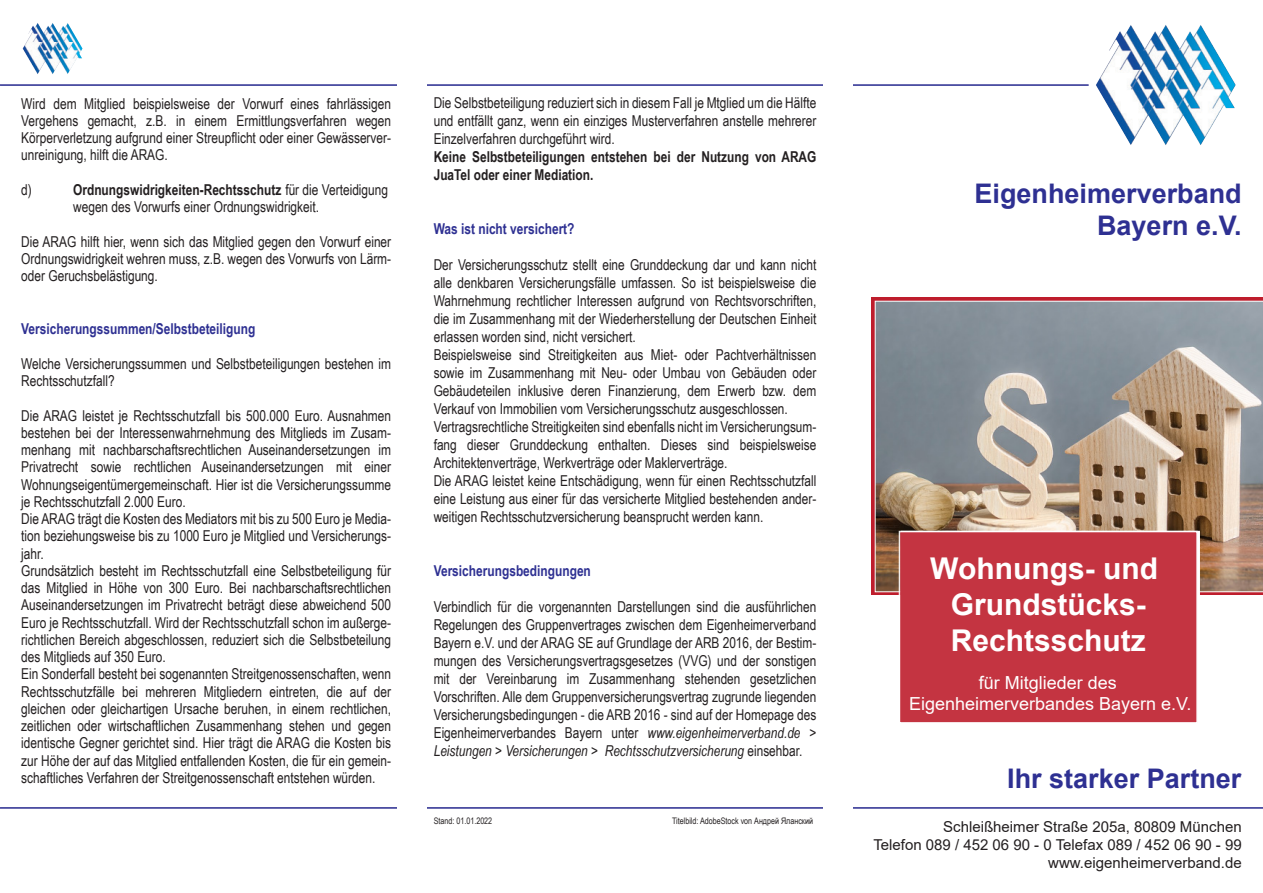
<style>
.page{position:relative;width:1263px;height:893px;background:#fff}
.page>*{position:absolute;margin:0;border:0;box-sizing:border-box;transform-origin:0 0}
.t1{font:700 30px/36px "Arial";color:#fff;text-align:center}
.t2{font:700 27px/32.4px "Arial";color:#2e3092;text-align:right}
.t3{font:18px/21.6px "Arial";color:#fff;text-align:center}
.t4{font:15px/17.2px "Arial Narrow";color:#231f20;text-align:justify}
.t5{font:15px/18px "Arial";color:#231f20;text-align:right}
.t6{font:700 15px "Arial Narrow";color:#2e3092}
.t7{font:700 15px/18px "Arial Narrow";color:#231f20}
.t8{font:9px "Arial Narrow";color:#231f20}
.s1{font-weight:700}
.s2{font-style:italic}
</style>
<div class="page">
<hr style="left:0;top:84px;width:1089px;height:2px;background:#2e3092">
<img style="left:1096px;top:25px;width:140px;height:120px">
<hr style="left:0;top:807px;width:1263px;height:2px;background:#2e3092">
<div style="left:398px;top:0;width:29px;height:893px;background:#fff"></div>
<div style="left:823px;top:0;width:30px;height:893px;background:#fff"></div>
<img style="left:23px;top:23px;width:59px;height:51px">
<svg style="left:875px;top:301px;width:388px;height:291px;background:#9f9790"></svg>
<div style="left:899px;top:531px;width:299px;height:193px;background:#c43441;border:2px solid #fff"></div>
<p class="t4" style="left:21px;top:94px;width:371px">Wird dem Mitglied beispielsweise der Vorwurf eines fahrlässigen Vergehens gemacht, z.B. in einem Ermittlungsverfahren wegen Körperverletzung aufgrund einer Streupflicht oder einer Gewässerver&shy;unreinigung, hilft die ARAG.</p>
<p class="t4" style="left:21px;top:180px;width:12px">d)</p>
<p class="t4" style="left:73px;top:180px;width:317px"><span class="s1">Ordnungswidrigkeiten-Rechtsschutz</span> für die Verteidigung wegen des Vorwurfs einer Ordnungswidrigkeit.</p>
<p class="t4" style="left:21px;top:232px;width:371px">Die ARAG hilft hier, wenn sich das Mitglied gegen den Vorwurf einer Ordnungswidrigkeit wehren muss, z.B. wegen des Vorwurfs von Lärm&shy;oder Geruchsbelästigung.</p>
<p class="t6" style="left:21px;top:317px;width:236px">Versicherungssummen/Selbstbeteiligung</p>
<p class="t4" style="left:21px;top:354px;width:371px">Welche Versicherungssummen und Selbstbeteiligungen bestehen im<br>Rechtsschutzfall?</p>
<p class="t4" style="left:21px;top:406px;width:371px;text-align:left">Die ARAG leistet je Rechtsschutzfall bis 500.000 Euro. Ausnahmen bestehen bei der Interessenwahrnehmung des Mitglieds im Zusam&shy;menhang mit nachbarschaftsrechtlichen Auseinandersetzungen im Privatrecht sowie rechtlichen Auseinandersetzungen mit einer Wohnungseigentümergemeinschaft. Hier ist die Versicherungssumme je Rechtsschutzfall 2.000 Euro.<br>Die ARAG trägt die Kosten des Mediators mit bis zu 500 Euro je Media&shy;tion beziehungsweise bis zu 1000 Euro je Mitglied und Versicherungs&shy;jahr.<br>Grundsätzlich besteht im Rechtsschutzfall eine Selbstbeteiligung für das Mitglied in Höhe von 300 Euro. Bei nachbarschaftsrechtlichen Auseinandersetzungen im Privatrecht beträgt diese abweichend 500<br>Euro je Rechtsschutzfall. Wird der Rechtsschutzfall schon im außerge&shy;richtlichen Bereich abgeschlossen, reduziert sich die Selbstbeteilung des Mitglieds auf 350 Euro.<br>Ein Sonderfall besteht bei sogenannten Streitgenossenschaften, wenn Rechtsschutzfälle bei mehreren Mitgliedern eintreten, die auf der gleichen oder gleichartigen Ursache beruhen, in einem rechtlichen, zeitlichen oder wirtschaftlichen Zusammenhang stehen und gegen identische Gegner gerichtet sind. Hier trägt die ARAG die Kosten bis zur Höhe der auf das Mitglied entfallenden Kosten, die für ein gemein&shy;schaftliches Verfahren der Streitgenossenschaft entstehen würden.</p>
<p class="t4" style="left:434px;top:94px;width:384px;line-height:18px">Die Selbstbeteiligung reduziert sich in diesem Fall je Mtglied um die Hälfte und entfällt ganz, wenn ein einziges Musterverfahren anstelle mehrerer Einzelverfahren durchgeführt wird.</p>
<p class="t7" style="left:434px;top:147px;width:384px">Keine Selbstbeteiligungen entstehen bei der Nutzung von ARAG<br>JuaTel oder einer Mediation.</p>
<p class="t6" style="left:434px;top:218px;width:142px">Was ist nicht versichert?</p>
<p class="t4" style="left:434px;top:256px;width:384px;line-height:18px;text-align:left">Der Versicherungsschutz stellt eine Grunddeckung dar und kann nicht alle denkbaren Versicherungsfälle umfassen. So ist beispielsweise die Wahrnehmung rechtlicher Interessen aufgrund von Rechtsvorschriften, die im Zusammenhang mit der Wiederherstellung der Deutschen Einheit erlassen worden sind, nicht versichert.<br>Beispielsweise sind Streitigkeiten aus Miet- oder Pachtverhältnissen sowie im Zusammenhang mit Neu- oder Umbau von Gebäuden oder Gebäudeteilen inklusive deren Finanzierung, dem Erwerb bzw. dem Verkauf von Immobilien vom Versicherungsschutz ausgeschlossen.<br>Vertragsrechtliche Streitigkeiten sind ebenfalls nicht im Versicherungsum&shy;fang dieser Grunddeckung enthalten. Dieses sind beispielsweise Architektenverträge, Werkverträge oder Maklerverträge.<br>Die ARAG leistet keine Entschädigung, wenn für einen Rechtsschutzfall eine Leistung aus einer für das versicherte Mitglied bestehenden ander&shy;weitigen Rechtsschutzversicherung beansprucht werden kann.</p>
<p class="t6" style="left:434px;top:560px;width:159px">Versicherungsbedingungen</p>
<p class="t4" style="left:434px;top:598px;width:384px;line-height:18px">Verbindlich für die vorgenannten Darstellungen sind die ausführlichen Regelungen des Gruppenvertrages zwischen dem Eigenheimerverband Bayern e.V. und der ARAG SE auf Grundlage der ARB 2016, der Bestim&shy;mungen des Versicherungsvertragsgesetzes (VVG) und der sonstigen mit der Vereinbarung im Zusammenhang stehenden gesetzlichen Vorschriften. Alle dem Gruppenversicherungsvertrag zugrunde liegenden Versicherungsbedingungen - die ARB 2016 - sind auf der Homepage des Eigenheimerverbandes Bayern unter <span class="s2">www.eigenheimerverband.de &gt; Leistungen &gt; Versicherungen &gt; Rechtsschutzversicherung</span> einsehbar.</p>
<p class="t8" style="left:434px;top:814px;width:60px">Stand: 01.01.2022</p>
<p class="t8" style="left:672px;top:814px;width:143px">Titelbild: AdobeStock von Андрей Яланский</p>
<h2 class="t2" style="left:974px;top:178px;width:269px">Eigenheimerverband<br>Bayern e.V.</h2>
<h1 class="t1" style="left:930px;top:551px;width:229px">Wohnungs- und<br>Grundstücks-<br>Rechtsschutz</h1>
<p class="t3" style="left:909px;top:671px;width:284px">für Mitglieder des<br>Eigenheimerverbandes Bayern e.V.</p>
<h2 class="t2" style="left:1007px;top:763px;width:236px">Ihr starker Partner</h2>
<p class="t5" style="left:873px;top:818px;width:370px">Schleißheimer Straße 205a, 80809 München<br>Telefon 089 / 452 06 90 - 0 Telefax 089 / 452 06 90 - 99 www.eigenheimerverband.de</p>
</div>
